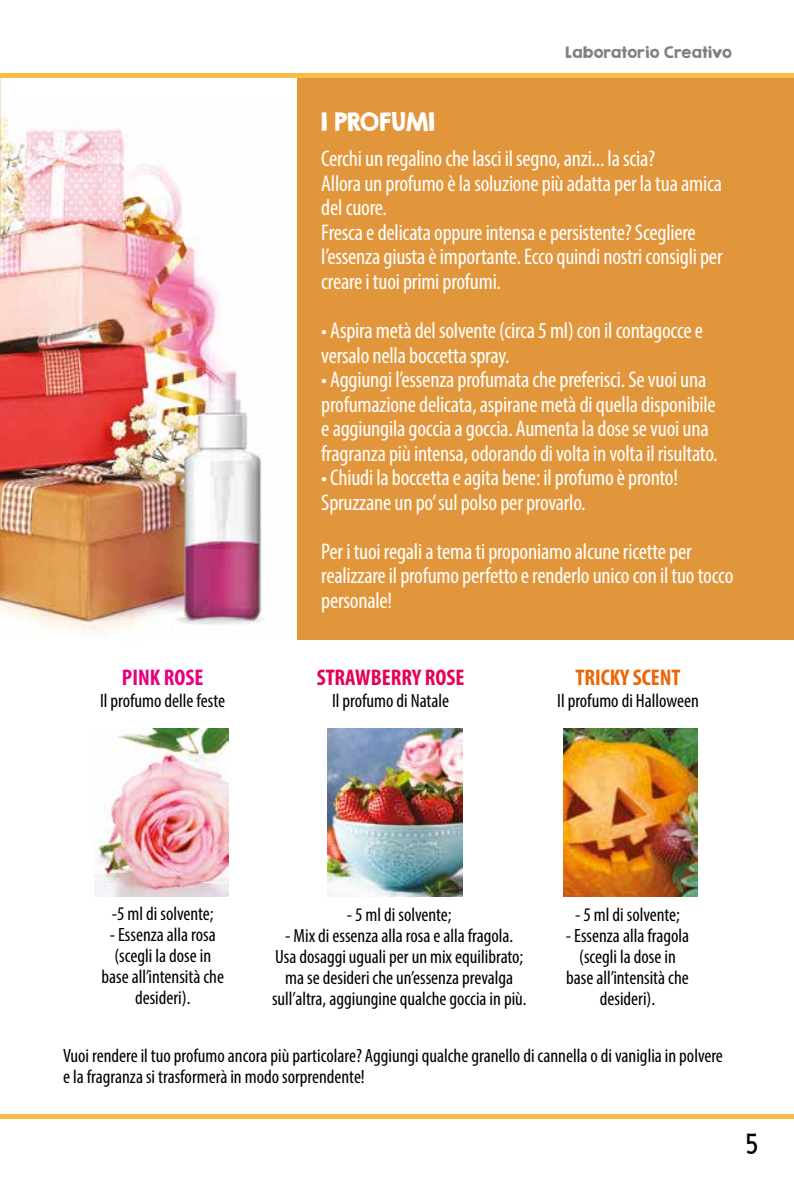
<style>
.page{position:relative;width:794px;height:1191px;background:#fff}
.page>*{position:absolute;margin:0;border:0;box-sizing:border-box;transform-origin:0 0}
.t1{font:condensed 22.75px/24.5px "Myriad Pro";letter-spacing:-.01em;color:#fff}
.t2{font:700 condensed 22.75px "Myriad Pro";color:#e6005b}
.t3{font:700 condensed 22.75px "Myriad Pro";color:#ec6608}
.t4{font:22.75px "KG Second Chances Solid";color:#fff}
.t5{font:700 condensed 22.75px "Myriad Pro";color:#e6007d}
.t6{font:21px "KG She Persisted";color:#000}
.t7{font:condensed 19.25px/21px "Myriad Pro";color:#000;text-align:center}
.t8{font:14px "KG Second Chances Solid";letter-spacing:.02em;color:#818080}
</style>
<div class="page">
<hr style="left:0;top:1114px;width:794px;height:4px;background:#fbbc43">
<img style="left:0;top:96px;width:263px;height:536px">
<div style="left:298px;top:78px;width:496px;height:562px;background:#e1963b"></div>
<img style="left:94px;top:728px;width:135px;height:168px">
<img style="left:327px;top:728px;width:135px;height:168px">
<img style="left:563px;top:728px;width:135px;height:168px">
<div style="left:0;top:73px;width:794px;height:5px;background:#fbbc43"></div>
<p class="t8" style="left:565px;top:43px;width:168px">Laboratorio Creativo</p>
<p class="t4" style="left:321px;top:107px;width:115px">I PROFUMI</p>
<p class="t1" style="left:321px;top:146px;width:403px">Cerchi un regalino che lasci il segno, anzi... la scia?<br>Allora un profumo è la soluzione più adatta per la tua amica del cuore.<br>Fresca e delicata oppure intensa e persistente? Scegliere l’essenza giusta è importante. Ecco quindi nostri consigli per creare i tuoi primi profumi.</p>
<p class="t1" style="left:321px;top:318px;width:383px">• Aspira metà del solvente (circa 5 ml) con il contagocce e versalo nella boccetta spray.</p>
<p class="t1" style="left:321px;top:367px;width:398px">• Aggiungi l’essenza profumata che preferisci. Se vuoi una profumazione delicata, aspirane metà di quella disponibile e aggiungila goccia a goccia. Aumenta la dose se vuoi una fragranza più intensa, odorando di volta in volta il risultato.</p>
<p class="t1" style="left:321px;top:465px;width:358px">• Chiudi la boccetta e agita bene: il profumo è pronto!<br>Spruzzane un po’ sul polso per provarlo.</p>
<p class="t1" style="left:321px;top:538px;width:413px">Per i tuoi regali a tema ti proponiamo alcune ricette per realizzare il profumo perfetto e renderlo unico con il tuo tocco personale!</p>
<p class="t5" style="left:122px;top:663px;width:83px">PINK ROSE</p>
<p class="t2" style="left:317px;top:663px;width:149px">STRAWBERRY ROSE</p>
<p class="t3" style="left:575px;top:663px;width:107px">TRICKY SCENT</p>
<p class="t7" style="left:100px;top:689px;width:127px">Il profumo delle feste</p>
<p class="t7" style="left:332px;top:689px;width:119px">Il profumo di Natale</p>
<p class="t7" style="left:557px;top:689px;width:143px">Il profumo di Halloween</p>
<p class="t7" style="left:112px;top:903px;width:103px">-5 ml di solvente;</p>
<p class="t7" style="left:101px;top:924px;width:124px">- Essenza alla rosa (scegli la dose in base all’intensità che desideri).</p>
<p class="t7" style="left:347px;top:903px;width:106px">- 5 ml di solvente;</p>
<p class="t7" style="left:272px;top:924px;width:256px">- Mix di essenza alla rosa e alla fragola.<br>Usa dosaggi uguali per un mix equilibrato; ma se desideri che un’essenza prevalga sull’altra, aggiungine qualche goccia in più.</p>
<p class="t7" style="left:575px;top:903px;width:106px">- 5 ml di solvente;</p>
<p class="t7" style="left:566px;top:924px;width:125px">- Essenza alla fragola (scegli la dose in base all’intensità che desideri).</p>
<p class="t7" style="left:63px;top:1045px;width:661px;text-align:left">Vuoi rendere il tuo profumo ancora più particolare? Aggiungi qualche granello di cannella o di vaniglia in polvere e la fragranza si trasformerà in modo sorprendente!</p>
<p class="t6" style="left:747px;top:1128px;width:12px">5</p>
</div>
